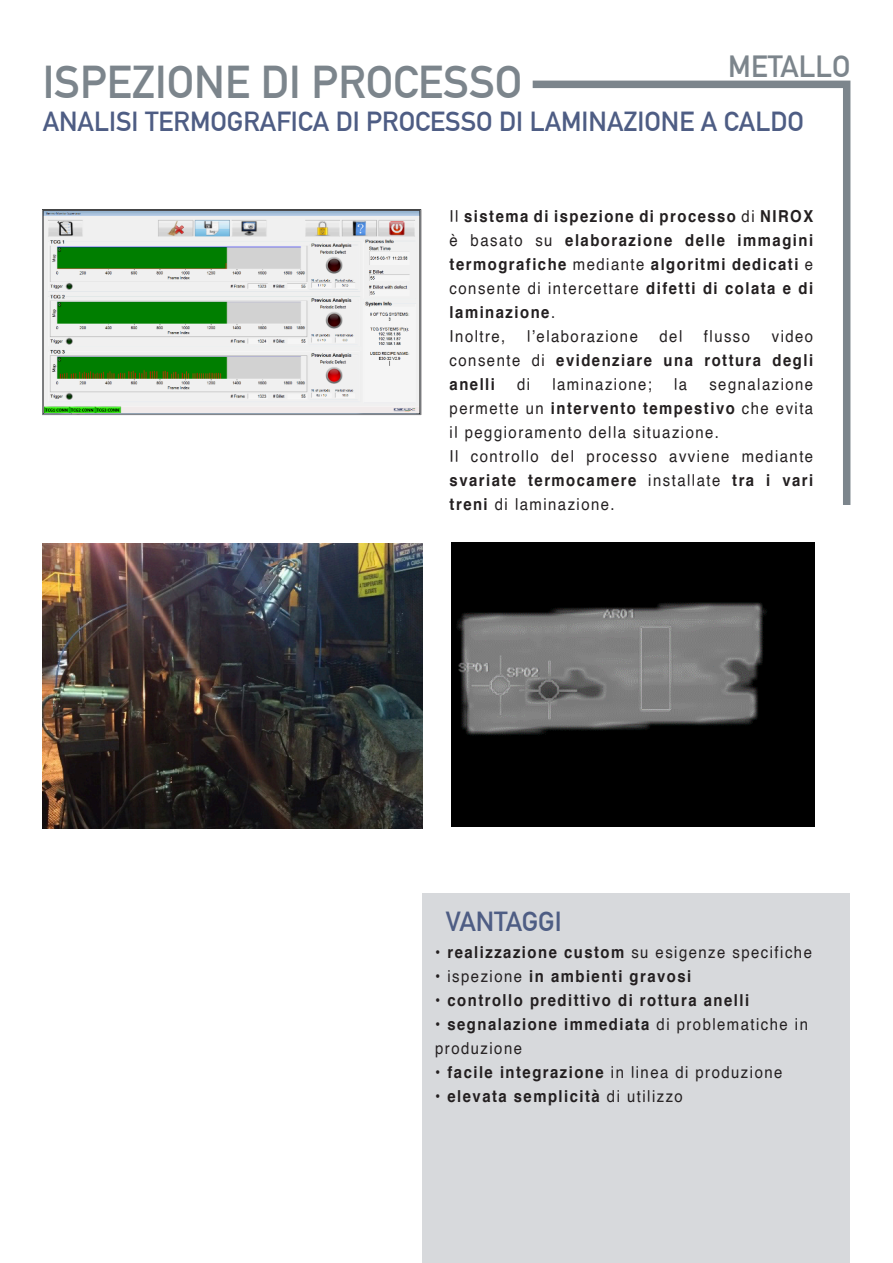
<style>
.page{position:relative;width:893px;height:1263px;background:#fff}
.page>*{position:absolute;margin:0;border:0;box-sizing:border-box;transform-origin:0 0}
.t1{font:700 45px "DIN Alternate";color:#7c858c}
.t2{font:700 30px "DIN Alternate";color:#7c858c}
.t3{font:700 27px "DIN Alternate";color:#4e5d84}
.t4{font:16.5px/24px "Helvetica";letter-spacing:.1em;color:#231f20;text-align:justify;scale:.9 1}
.t5{font:700 16.5px/24px "Helvetica";letter-spacing:.1em;color:#231f20;text-align:justify;scale:.9 1}
.s1{font-weight:400}
.s2{font-weight:700}
</style>
<div class="page">
<svg style="left:532px;top:80px;width:319px;height:425px"></svg>
<img style="left:44px;top:212px;width:375px;height:201px">
<div style="left:42px;top:210px;width:379px;height:205px;border:1px solid #808285"></div>
<img style="left:43px;top:543px;width:379px;height:285px">
<img style="left:451px;top:543px;width:364px;height:284px">
<div style="left:422px;top:893px;width:428px;height:370px;background:#d7d9dc"></div>
<p class="t2" style="left:728px;top:43px;width:124px">METALLO</p>
<p class="t1" style="left:43px;top:48px;width:481px">ISPEZIONE DI PROCESSO</p>
<p class="t3" style="left:43px;top:101px;width:763px">ANALISI TERMOGRAFICA DI PROCESSO DI LAMINAZIONE A CALDO</p>
<p class="t5" style="left:450px;top:204px;width:405px"><span class="s1">Il</span> sistema di ispezione di processo <span class="s1">di</span> NIROX <span class="s1">è basato su</span> elaborazione delle immagini termografiche <span class="s1">mediante</span> algoritmi dedicati <span class="s1">e consente di intercettare</span> difetti di colata e di laminazione<span class="s1">.</span></p>
<p class="t4" style="left:450px;top:325px;width:63px">Inoltre,</p>
<p class="t4" style="left:527px;top:325px;width:125px">l’elaborazione</p>
<p class="t4" style="left:660px;top:325px;width:27px">del</p>
<p class="t4" style="left:704px;top:325px;width:53px">flusso</p>
<p class="t5" style="left:450px;top:324px;width:405px;text-indent:322px"><span class="s1">video consente di</span> evidenziare una rottura degli anelli</p>
<p class="t4" style="left:517px;top:373px;width:16px">di</p>
<p class="t4" style="left:552px;top:373px;width:112px">laminazione;</p>
<p class="t4" style="left:674px;top:373px;width:16px">la</p>
<p class="t4" style="left:450px;top:373px;width:405px;text-indent:260px">segnalazione permette un <span class="s2">intervento tempestivo</span> che evita il peggioramento della situazione.</p>
<p class="t4" style="left:450px;top:445px;width:405px">Il controllo del processo avviene mediante <span class="s2">svariate termocamere</span> installate <span class="s2">tra i vari treni</span> di laminazione.</p>
<p class="t3" style="left:446px;top:901px;width:117px">VANTAGGI</p>
<p class="t4" style="left:435px;top:941px;width:420px">• <span class="s2">realizzazione custom</span> su esigenze specifiche</p>
<p class="t5" style="left:435px;top:964px;width:286px"><span class="s1">• ispezione</span> in ambienti gravosi</p>
<p class="t5" style="left:435px;top:988px;width:350px"><span class="s1">•</span> controllo predittivo di rottura anelli</p>
<p class="t4" style="left:435px;top:1013px;width:416px">• <span class="s2">segnalazione immediata</span> di problematiche in produzione</p>
<p class="t4" style="left:435px;top:1061px;width:387px">• <span class="s2">facile integrazione</span> in linea di produzione</p>
<p class="t5" style="left:435px;top:1084px;width:277px"><span class="s1">•</span> elevata semplicità <span class="s1">di utilizzo</span></p>
</div>
